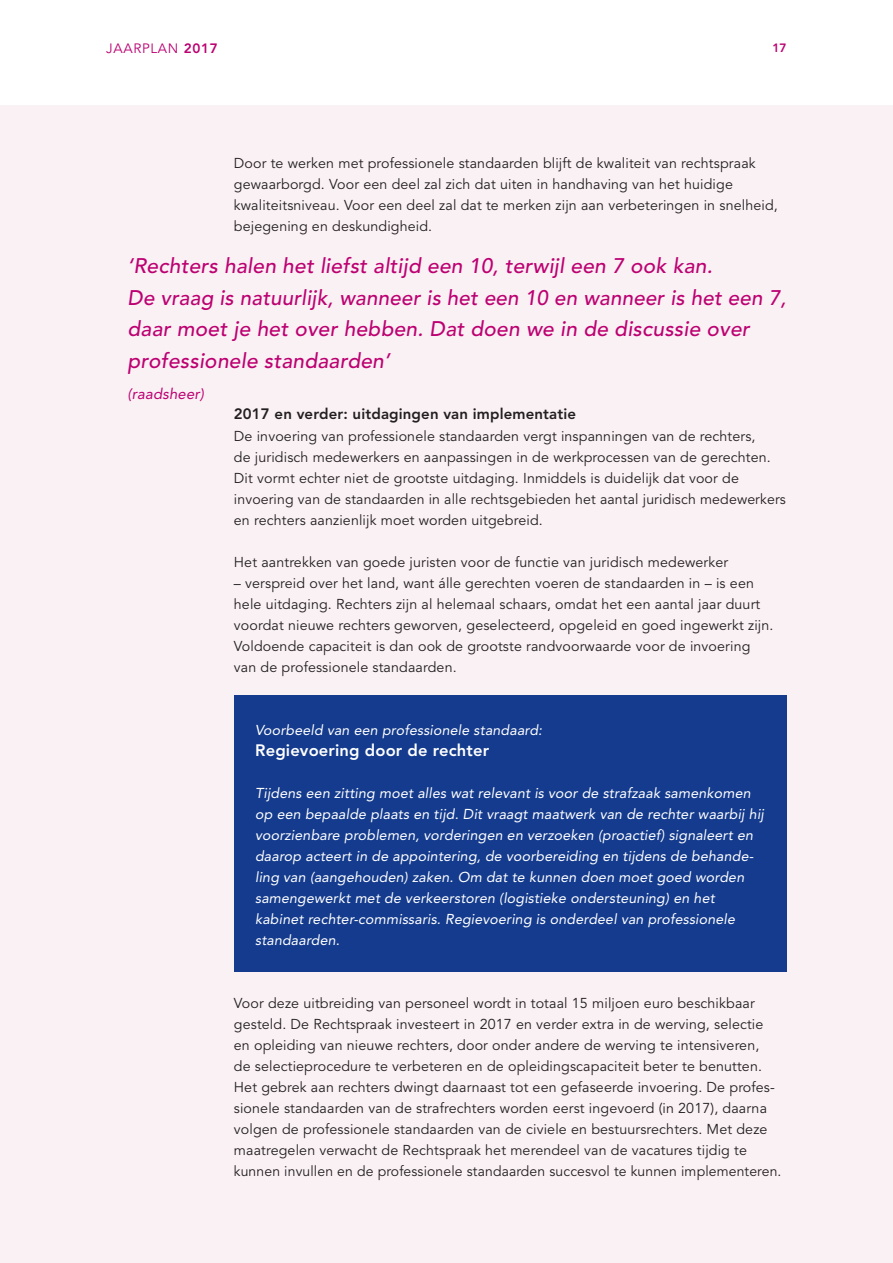
<style>
.page{position:relative;width:893px;height:1263px;background:#fff}
.page>*{position:absolute;margin:0;border:0;box-sizing:border-box;transform-origin:0 0}
.quote{font:italic 500 21px/31.5px "Avenir";letter-spacing:.01em;color:#bc0171}
.t1{font:800 16.5px "Avenir";letter-spacing:.01em;color:#fff}
.kop_E{font:800 15px "Avenir";letter-spacing:.01em;color:#231f20}
.quote_-_eigenaar{font:italic 15px "Avenir";letter-spacing:.01em;color:#bc0171}
.looptekst{font:14.25px/21px "Avenir";letter-spacing:.01em;color:#231f20}
.t2{font:italic 14.25px/21px "Avenir";letter-spacing:.01em;color:#fff}
.t3{font:13.5px "Avenir";letter-spacing:.05em;color:#bc0171}
.t4{font:800 12px "Avenir";color:#bc0171}
.s1{font-weight:800}
</style>
<div class="page">
<div style="left:0;top:105px;width:893px;height:1158px;background:#faf1f5"></div>
<div style="left:234px;top:695px;width:553px;height:276px;background:#143b8d"></div>
<p class="t3" style="left:106px;top:40px;width:113px">JAARPLAN <span class="s1">2017</span></p>
<p class="t4" style="left:772px;top:40px;width:16px">17</p>
<p class="looptekst" style="left:234px;top:153px;width:545px">Door te werken met professionele standaarden blijft de kwaliteit van rechtspraak gewaarborgd. Voor een deel zal zich dat uiten in handhaving van het huidige kwaliteitsniveau. Voor een deel zal dat te merken zijn aan verbeteringen in snelheid, bejegening en deskundigheid.</p>
<p class="quote" style="left:128px;top:251px;width:660px">‘Rechters halen het liefst altijd een 10, terwijl een 7 ook kan.<br>De vraag is natuurlijk, wanneer is het een 10 en wanneer is het een 7, daar moet je het over hebben. Dat doen we in de discussie over professionele standaarden’</p>
<p class="quote_-_eigenaar" style="left:128px;top:385px;width:78px">(raadsheer)</p>
<p class="kop_E" style="left:234px;top:404px;width:344px">2017 en verder: uitdagingen van implementatie</p>
<p class="looptekst" style="left:234px;top:426px;width:553px">De invoering van professionele standaarden vergt inspanningen van de rechters,<br>de juridisch medewerkers en aanpassingen in de werkprocessen van de gerechten.<br>Dit vormt echter niet de grootste uitdaging. Inmiddels is duidelijk dat voor de invoering van de standaarden in alle rechtsgebieden het aantal juridisch medewerkers en rechters aanzienlijk moet worden uitgebreid.</p>
<p class="looptekst" style="left:234px;top:552px;width:496px">Het aantrekken van goede juristen voor de functie van juridisch medewerker</p>
<p class="looptekst" style="left:234px;top:573px;width:541px">– verspreid over het land, want álle gerechten voeren de standaarden in – is een hele uitdaging. Rechters zijn al helemaal schaars, omdat het een aantal jaar duurt voordat nieuwe rechters geworven, geselecteerd, opgeleid en goed ingewerkt zijn.<br>Voldoende capaciteit is dan ook de grootste randvoorwaarde voor de invoering van de professionele standaarden.</p>
<p class="t2" style="left:255px;top:720px;width:289px">Voorbeeld van een professionele standaard:</p>
<p class="t1" style="left:255px;top:741px;width:235px">Regievoering door de rechter</p>
<p class="t2" style="left:255px;top:783px;width:510px">Tijdens een zitting moet alles wat relevant is voor de strafzaak samenkomen op een bepaalde plaats en tijd. Dit vraagt maatwerk van de rechter waarbij hij voorzienbare problemen, vorderingen en verzoeken (proactief) signaleert en daarop acteert in de appointering, de voorbereiding en tijdens de behande&shy;ling van (aangehouden) zaken. Om dat te kunnen doen moet goed worden samengewerkt met de verkeerstoren (logistieke ondersteuning) en het kabinet rechter-commissaris. Regievoering is onderdeel van professionele standaarden.</p>
<p class="looptekst" style="left:234px;top:993px;width:549px">Voor deze uitbreiding van personeel wordt in totaal 15 miljoen euro beschikbaar gesteld. De Rechtspraak investeert in 2017 en verder extra in de werving, selectie en opleiding van nieuwe rechters, door onder andere de werving te intensiveren,<br>de selectieprocedure te verbeteren en de opleidingscapaciteit beter te benutten.<br>Het gebrek aan rechters dwingt daarnaast tot een gefaseerde invoering. De profes&shy;sionele standaarden van de strafrechters worden eerst ingevoerd (in 2017), daarna volgen de professionele standaarden van de civiele en bestuursrechters. Met deze maatregelen verwacht de Rechtspraak het merendeel van de vacatures tijdig te kunnen invullen en de professionele standaarden succesvol te kunnen implementeren.</p>
</div>
